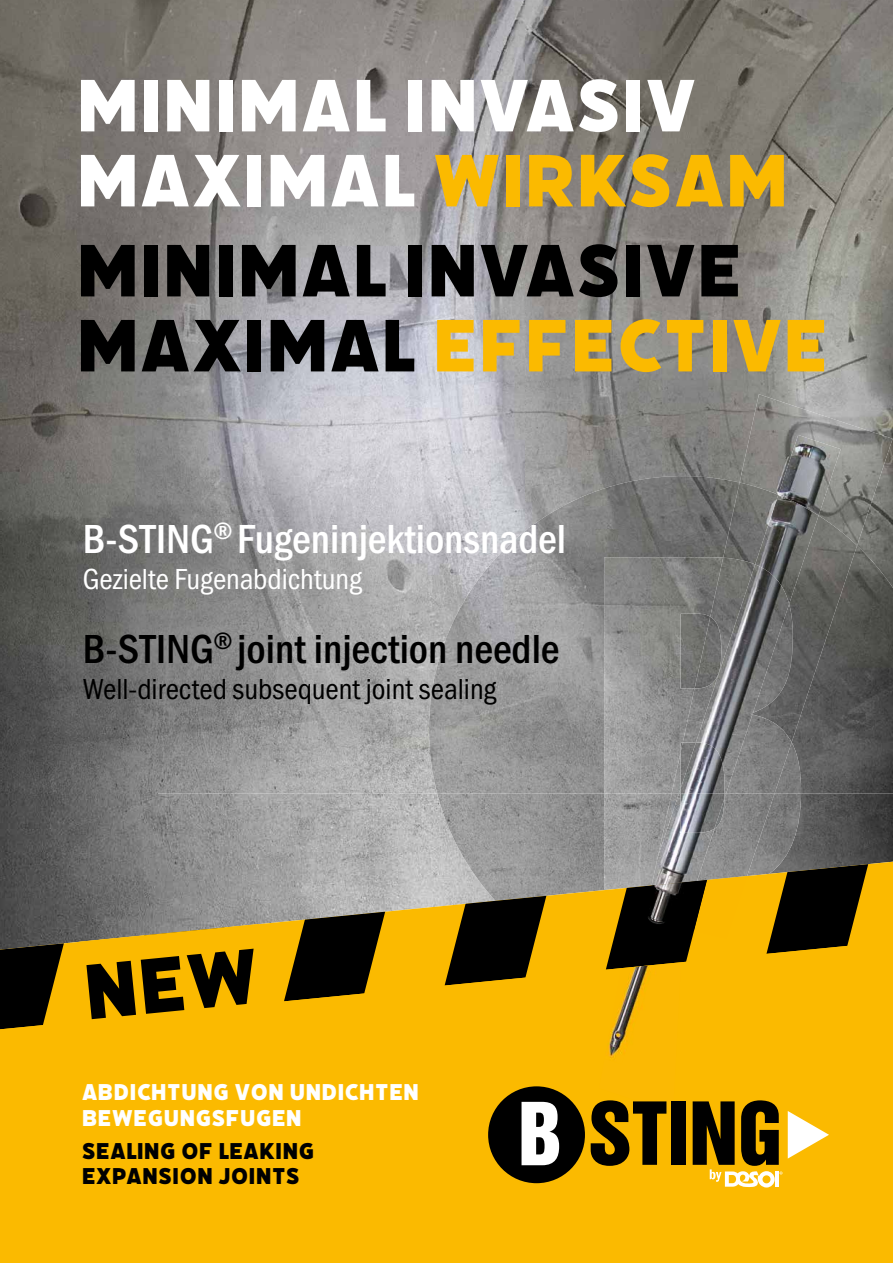
<style>
.page{position:relative;width:893px;height:1263px;background:#fff}
.page>*{position:absolute;margin:0;border:0;box-sizing:border-box;transform-origin:0 0}
.t1{font:82.5px/75px "Filicudi Solid";color:#000}
.t2{font:82.5px/75px "Filicudi Solid";color:#fff}
.t3{font:500 42px "Franklin Gothic Pro Cd";color:#fff}
.t4{font:500 42px "Franklin Gothic Pro Cd";color:#000}
.t5{font:30px "Franklin Gothic Pro Cd";color:#000}
.t6{font:30px "Franklin Gothic Pro Cd";color:#fff}
.t7{font:25.5px/25.5px "Filicudi Solid";color:#fff}
.t8{font:25.5px/25.5px "Filicudi Solid";color:#000}
.s1{color:#fbba00}
</style>
<div class="page">
<img style="left:1px;top:794px;width:436px;height:68px">
<img style="left:437px;top:794px;width:456px;height:68px">
<img style="left:604px;top:794px;width:197px;height:68px">
<img style="left:1px;top:0;width:472px;height:794px">
<img style="left:841px;top:0;width:52px;height:581px">
<img style="left:473px;top:0;width:52px;height:528px">
<img style="left:525px;top:0;width:53px;height:528px">
<img style="left:578px;top:0;width:210px;height:482px">
<img style="left:788px;top:0;width:53px;height:394px">
<img style="left:819px;top:581px;width:74px;height:213px">
<img style="left:429px;top:528px;width:252px;height:266px">
<img style="left:687px;top:476px;width:52px;height:6px">
<img style="left:857px;top:546px;width:32px;height:36px">
<img style="left:528px;top:476px;width:159px;height:53px">
<div style="left:1px;top:1029px;width:892px;height:234px;background:#fbba00"></div>
<div style="left:599px;top:1029px;width:82px;height:65px;background:#fbb903"></div>
<img style="left:604px;top:1029px;width:51px;height:35px">
<svg style="left:1px;top:862px;width:892px;height:167px;fill:#fbba00"></svg>
<svg style="left:1px;top:941px;width:63px;height:88px"></svg>
<svg style="left:445px;top:894px;width:102px;height:91px"></svg>
<svg style="left:284px;top:910px;width:102px;height:91px"></svg>
<svg style="left:766px;top:862px;width:103px;height:92px"></svg>
<img style="left:726px;top:794px;width:48px;height:87px">
<img style="left:740px;top:394px;width:153px;height:152px">
<img style="left:681px;top:482px;width:176px;height:306px">
<img style="left:672px;top:558px;width:9px;height:236px">
<div style="left:707px;top:876px;width:40px;height:62px;background:#fbb900"></div>
<img style="left:651px;top:794px;width:75px;height:91px">
<img style="left:778px;top:435px;width:63px;height:80px">
<img style="left:681px;top:495px;width:138px;height:299px">
<img style="left:679px;top:564px;width:110px;height:230px">
<svg style="left:606px;top:878px;width:101px;height:92px"></svg>
<img style="left:647px;top:916px;width:18px;height:6px">
<img style="left:649px;top:923px;width:14px;height:1px">
<img style="left:648px;top:917px;width:17px;height:6px">
<img style="left:0;top:0;width:1px;height:1263px">
<div style="left:488px;top:1086px;width:97px;height:97px;background:#000;border-radius:50%"></div>
<svg style="left:521px;top:1094px;width:308px;height:102px"></svg>
<svg style="left:79px;top:924px;width:189px;height:106px"></svg>
<h1 class="t2" style="left:76px;top:69px;width:714px">MINIMAL INVASIV<br>MAXIMAL <span class="s1">WIRKSAM</span></h1>
<h1 class="t1" style="left:76px;top:234px;width:754px">MINIMAL INVASIVE<br>MAXIMAL <span class="s1">EFFECTIVE</span></h1>
<h2 class="t3" style="left:83px;top:514px;width:485px">B-STING<sup>®</sup> Fugeninjektionsnadel</h2>
<p class="t6" style="left:83px;top:557px;width:281px">Gezielte Fugenabdichtung</p>
<h2 class="t4" style="left:83px;top:625px;width:478px">B-STING<sup>®</sup> joint injection needle</h2>
<p class="t5" style="left:83px;top:667px;width:415px">Well-directed subsequent joint sealing</p>
<p class="t7" style="left:82px;top:1080px;width:339px">ABDICHTUNG VON UNDICHTEN<br>BEWEGUNGSFUGEN</p>
<p class="t8" style="left:82px;top:1138px;width:234px">SEALING OF LEAKING<br>EXPANSION JOINTS</p>
</div>
